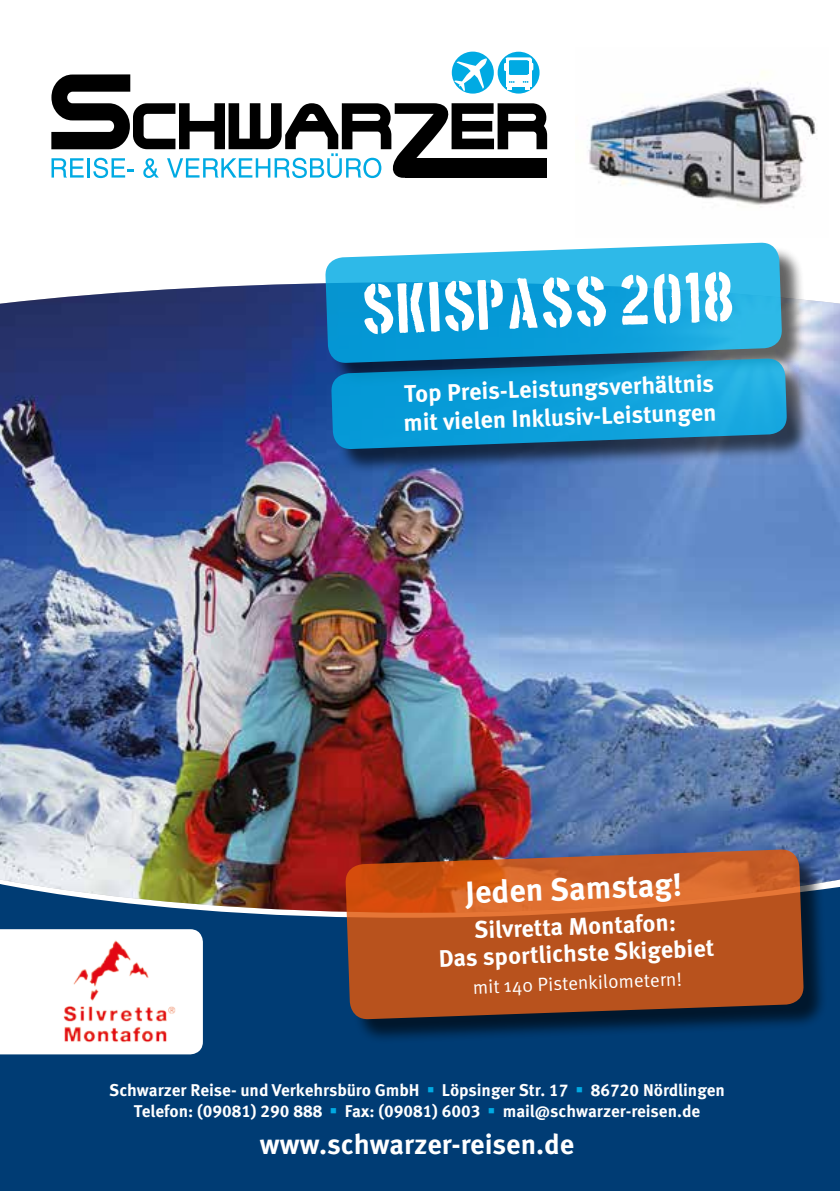
<style>
.page{position:relative;width:840px;height:1191px;background:#fff}
.page>*{position:absolute;margin:0;border:0;box-sizing:border-box;transform-origin:0 0}
.t1{font:56px "Boston Traffic";color:#fff}
.t2{font:700 32px "Meta OT";color:#fff}
.t3{font:700 28px "Meta OT";color:#fff}
.t4{font:700 24px/29px "Meta OT";color:#fff}
.t5{font:19px "Meta OT Norm";color:#fff}
.t6{font:700 17px/21px "Meta OT";color:#fff;text-align:center}
.s1{color:#00aae3}
</style>
<div class="page">
<div style="left:0;top:912px;width:839px;height:279px;background:#003c74"></div>
<svg style="left:51px;top:52px;width:496px;height:126px"></svg>
<img style="left:588px;top:71px;width:229px;height:136px">
<img style="left:0;top:283px;width:839px;height:629px">
<svg style="left:0;top:929px;width:203px;height:125px"></svg>
<img style="left:39px;top:934px;width:154px;height:120px">
<div style="left:328px;top:246px;width:478px;height:142px;background:#000;opacity:.75"></div>
<svg style="left:325px;top:242px;width:457px;height:121px;background:#2aaadc"></svg>
<div style="left:334px;top:362px;width:477px;height:112px;background:#000;opacity:.75"></div>
<svg style="left:330px;top:358px;width:456px;height:91px;background:#118ec3"></svg>
<div style="left:348px;top:852px;width:479px;height:192px;background:#000;opacity:.75"></div>
<svg style="left:345px;top:849px;width:458px;height:170px;background:#b15222"></svg>
<h1 class="t1" style="left:362px;top:283px;width:375px;rotate:-2deg">Skispass 2018</h1>
<h3 class="t4" style="left:402px;top:379px;width:314px;rotate:-2deg">Top Preis-Leistungsverhältnis mit vielen Inklusiv-Leistungen</h3>
<h2 class="t2" style="left:464px;top:872px;width:218px;rotate:-2deg">Jeden Samstag!</h2>
<h3 class="t4" style="left:437px;top:917px;width:277px;line-height:27px;text-align:center;rotate:-2deg">Silvretta Montafon:<br>Das sportlichste Skigebiet</h3>
<p class="t5" style="left:472px;top:975px;width:211px;rotate:-2deg">mit 140 Pistenkilometern!</p>
<p class="t6" style="left:109px;top:1079px;width:617px">Schwarzer Reise- und Verkehrsbüro GmbH <span class="s1">■</span> Löpsinger Str. 17 <span class="s1">■</span> 86720 Nördlingen<br>Telefon: (09081) 290 888 <span class="s1">■</span> Fax: (09081) 6003 <span class="s1">■</span> mail@schwarzer-reisen.de</p>
<h3 class="t3" style="left:260px;top:1127px;width:316px">www.schwarzer-reisen.de</h3>
</div>
